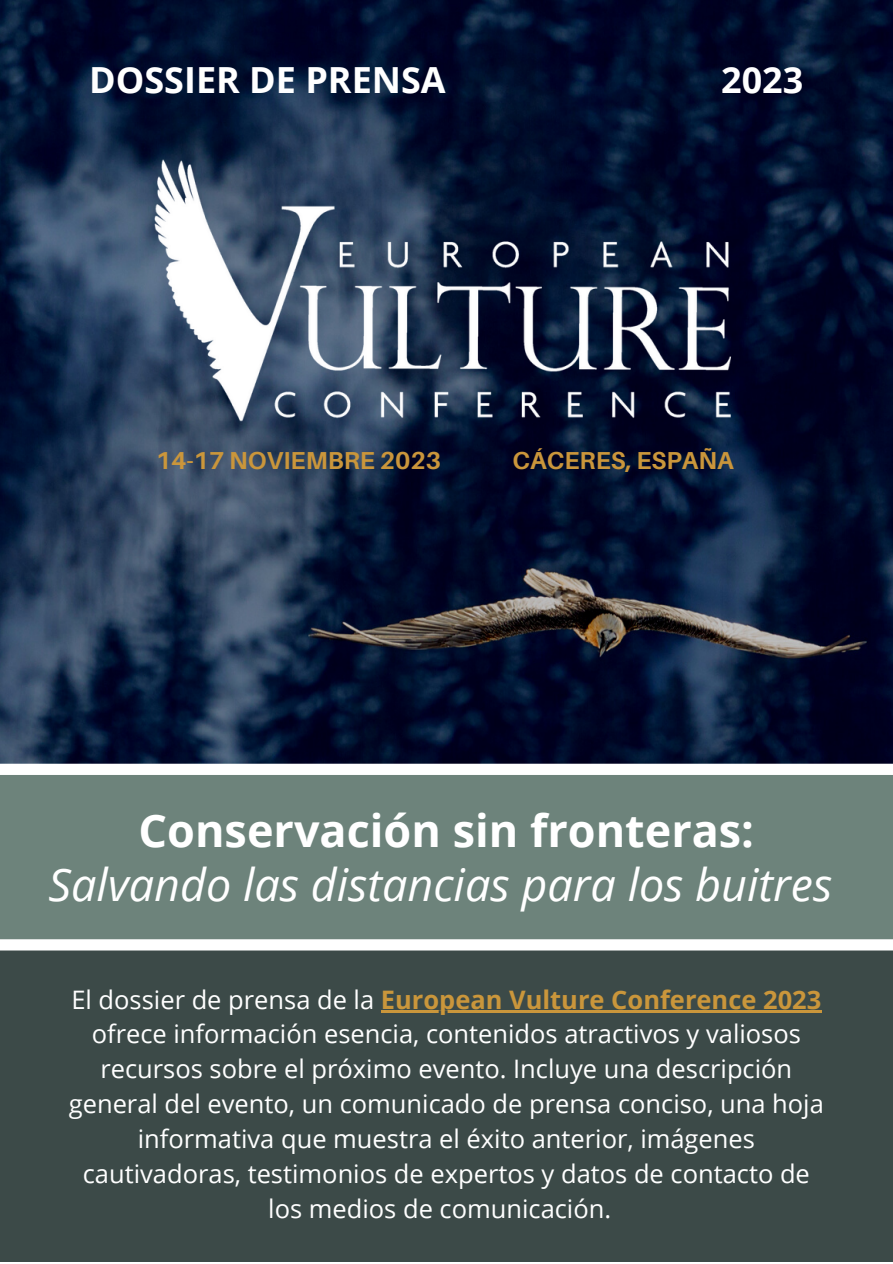
<style>
.page{position:relative;width:893px;height:1264px;background:#fff}
.page>*{position:absolute;margin:0;border:0;box-sizing:border-box;transform-origin:0 0}
.t1{font:italic 45px "Open Sans";color:#fff}
.t2{font:700 45px "Open Sans";color:#fff}
.t3{font:700 36px "Open Sans";color:#fff}
.t4{font:25.5px/34.8px "Open Sans";color:#fff;text-align:center}
.t5{font:700 24.6px "Aileron";color:#ca963b}
.s1{font-weight:700;color:#ca963b}
</style>
<div class="page">
<div style="left:0;top:755px;width:892px;height:184px;background:#6d837b"></div>
<img style="left:0;top:0;width:892px;height:763px">
<div style="left:0;top:944px;width:892px;height:317px;background:#3c4a48"></div>
<hr style="left:381px;top:1010px;width:440px;height:3px;background:#ca963b">
<img style="left:141px;top:155px;width:616px;height:287px">
<div style="left:0;top:939px;width:892px;height:11px;background:#fff"></div>
<div style="left:0;top:763px;width:892px;height:12px;background:#fff"></div>
<p class="t3" style="left:89px;top:55px;width:358px">DOSSIER DE PRENSA</p>
<p class="t3" style="left:721px;top:55px;width:84px">2023</p>
<p class="t5" style="left:156px;top:445px;width:287px">14-17 NOVIEMBRE 2023</p>
<p class="t5" style="left:512px;top:445px;width:222px">CÁCERES, ESPAÑA</p>
<p class="t2" style="left:139px;top:799px;width:617px">Conservación sin fronteras:</p>
<p class="t1" style="left:49px;top:852px;width:785px">Salvando las distancias para los buitres</p>
<p class="t4" style="left:69px;top:981px;width:756px">El dossier de prensa de la <span class="s1">European Vulture Conference 2023 </span>ofrece información esencia, contenidos atractivos y valiosos recursos sobre el próximo evento. Incluye una descripción general del evento, un comunicado de prensa conciso, una hoja informativa que muestra el éxito anterior, imágenes cautivadoras, testimonios de expertos y datos de contacto de los medios de comunicación.</p>
</div>
